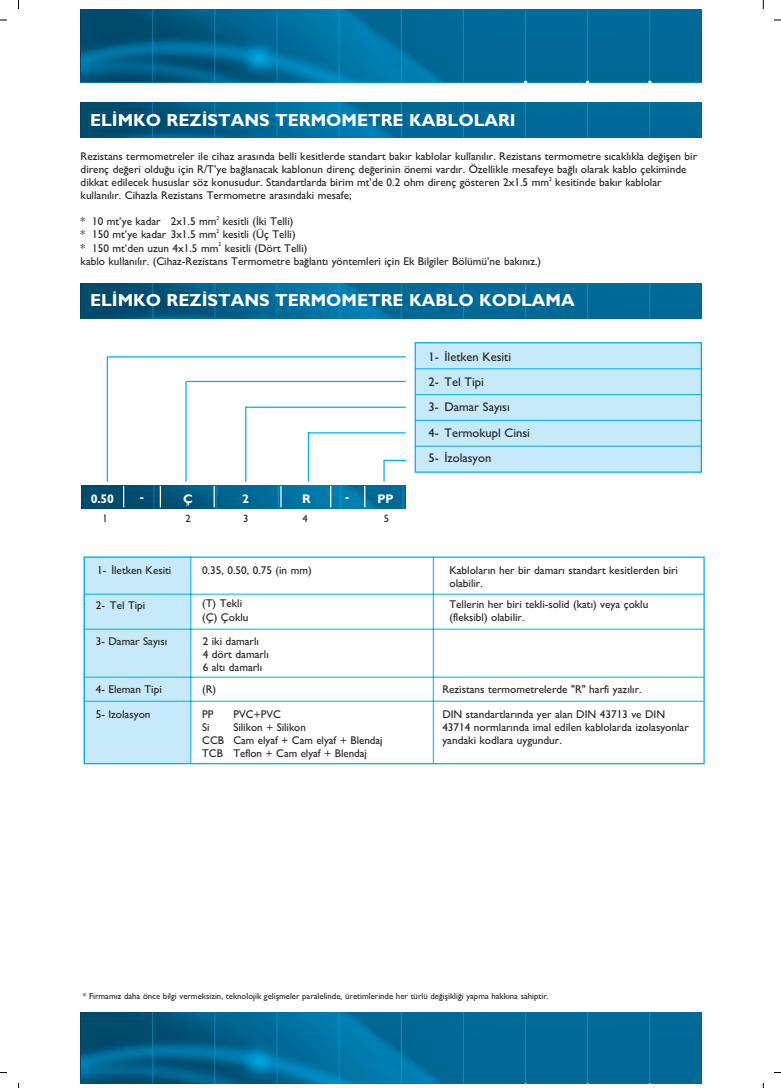
<style>
.page{position:relative;width:781px;height:1088px;background:#fff}
.page>*{position:absolute;margin:0;border:0;box-sizing:border-box;transform-origin:0 0}
.t1{font:17.5px "M Gill Sans Bold Barek";color:#fff}
.t2{font:12.5px/25.1px "M Gill Sans Barek";color:#231f20}
.t3{font:12.5px "M Gill Sans Bold Barek";color:#fff}
.t4{font:11.25px/13.1px "M Gill Sans Barek";color:#231f20}
.t5{font:10.62px "M Gill Sans Barek";color:#231f20}
.t6{font:8.75px "M Gill Sans Barek";color:#231f20}
.t7{font:5.62px "M Gill Sans Barek";color:#231f20}
</style>
<div class="page">
<hr style="left:0;top:20px;width:780px;height:1px;background:#000">
<hr style="left:0;top:1072px;width:780px;height:1px;background:#000">
<hr style="left:18px;top:0;width:1px;height:1088px;background:#000">
<hr style="left:762px;top:0;width:1px;height:1088px;background:#000">
<div style="left:8px;top:9px;width:765px;height:1074px;background:#fff"></div>
<img style="left:81px;top:9px;width:620px;height:73px">
<img style="left:81px;top:1012px;width:620px;height:71px">
<img style="left:81px;top:102px;width:620px;height:36px">
<img style="left:81px;top:283px;width:620px;height:36px">
<svg style="left:106px;top:342px;width:596px;height:140px"></svg>
<img style="left:81px;top:485px;width:324px;height:24px">
<hr style="left:414px;top:368px;width:287px;height:1px;background:#00aeef">
<hr style="left:414px;top:394px;width:287px;height:1px;background:#00aeef">
<hr style="left:414px;top:420px;width:287px;height:1px;background:#00aeef">
<hr style="left:414px;top:446px;width:287px;height:1px;background:#00aeef">
<div style="left:84px;top:556px;width:107px;height:207px;background:#c6eafa"></div>
<div style="left:84px;top:556px;width:620px;height:208px;border:1px solid #00aeef"></div>
<hr style="left:84px;top:594px;width:620px;height:1px;background:#00aeef">
<hr style="left:84px;top:629px;width:620px;height:1px;background:#00aeef">
<hr style="left:84px;top:677px;width:620px;height:1px;background:#00aeef">
<hr style="left:84px;top:701px;width:620px;height:1px;background:#00aeef">
<hr style="left:433px;top:556px;width:1px;height:208px;background:#00aeef">
<hr style="left:190px;top:556px;width:1px;height:208px;background:#00aeef">
<svg style="left:123px;top:486px;width:1px;height:21px"></svg>
<svg style="left:160px;top:486px;width:1px;height:21px"></svg>
<hr style="left:213px;top:486px;width:2px;height:21px;background:#fff">
<svg style="left:280px;top:486px;width:1px;height:21px"></svg>
<svg style="left:330px;top:486px;width:1px;height:21px"></svg>
<svg style="left:364px;top:486px;width:1px;height:21px"></svg>
<h1 class="t1" style="left:90px;top:115px;width:427px">EL‹MKO REZ‹STANS TERMOMETRE KABLOLARI</h1>
<p class="t4" style="left:81px;top:151px;width:617px">Rezistans termometreler ile cihaz aras›nda belli kesitlerde standart bak›r kablolar kullan›l›r. Rezistans termometre s›cakl›kla de¤iflen bir direnç de¤eri oldu¤u için R/T’ye ba¤lanacak kablonun direnç de¤erinin önemi vard›r. Özellikle mesafeye ba¤l› olarak kablo çekiminde dikkat edilecek hususlar söz konusudur. Standartlarda birim mt’de 0.2 ohm direnç gösteren 2x1.5 mm</p>
<p class="t7" style="left:548px;top:177px;width:4px">2</p>
<p class="t4" style="left:555px;top:177px;width:108px">kesitinde bak›r kablolar</p>
<p class="t4" style="left:81px;top:190px;width:272px">kullan›l›r. Cihazla Rezistans Termometre aras›ndaki mesafe;</p>
<p class="t4" style="left:81px;top:216px;width:137px">* 10 mt’ye kadar 2x1.5 mm</p>
<p class="t7" style="left:216px;top:216px;width:4px">2</p>
<p class="t4" style="left:223px;top:216px;width:72px">kesitli (‹ki Telli)</p>
<p class="t4" style="left:81px;top:229px;width:137px">* 150 mt’ye kadar 3x1.5 mm</p>
<p class="t7" style="left:216px;top:229px;width:4px">2</p>
<p class="t4" style="left:223px;top:229px;width:74px">kesitli (Üç Telli)</p>
<p class="t4" style="left:81px;top:242px;width:139px">* 150 mt’den uzun 4x1.5 mm</p>
<p class="t7" style="left:218px;top:243px;width:4px">2</p>
<p class="t4" style="left:81px;top:242px;width:462px;text-indent:144px">kesitli (Dört Telli)<br>kablo kullan›l›r. (Cihaz-Rezistans Termometre ba¤lant› yöntemleri için Ek Bilgiler Bölümü’ne bak›n›z.)</p>
<h1 class="t1" style="left:90px;top:294px;width:486px">EL‹MKO REZ‹STANS TERMOMETRE KABLO KODLAMA</h1>
<p class="t3" style="left:91px;top:494px;width:25px">0.50</p>
<p class="t3" style="left:140px;top:493px;width:6px">-</p>
<p class="t3" style="left:345px;top:493px;width:6px">-</p>
<p class="t3" style="left:183px;top:494px;width:11px">Ç</p>
<p class="t3" style="left:242px;top:494px;width:8px">2</p>
<p class="t3" style="left:302px;top:494px;width:10px">R</p>
<p class="t3" style="left:377px;top:494px;width:18px">PP</p>
<p class="t5" style="left:185px;top:514px;width:7px">2</p>
<p class="t5" style="left:302px;top:514px;width:7px">4</p>
<p class="t5" style="left:383px;top:514px;width:7px">5</p>
<p class="t5" style="left:102px;top:514px;width:7px">1</p>
<p class="t5" style="left:243px;top:514px;width:7px">3</p>
<p class="t2" style="left:428px;top:346px;width:103px">1- ‹letken Kesiti<br>2- Tel Tipi<br>3- Damar Say›s›<br>4- Termokupl Cinsi<br>5- ‹zolasyon</p>
<p class="t4" style="left:97px;top:564px;width:76px">1- ‹letken Kesiti</p>
<p class="t4" style="left:202px;top:564px;width:111px">0.35, 0.50, 0.75 (in mm)</p>
<p class="t4" style="left:449px;top:564px;width:230px">Kablolar›n her bir damar› standart kesitlerden biri olabilir.</p>
<p class="t4" style="left:96px;top:600px;width:51px">2- Tel Tipi</p>
<p class="t4" style="left:202px;top:598px;width:48px">(T) Tekli (Ç) Çoklu</p>
<p class="t4" style="left:449px;top:599px;width:200px">Tellerin her biri tekli-solid (kat›) veya çoklu (fleksibl) olabilir.</p>
<p class="t4" style="left:96px;top:635px;width:73px">3- Damar Say›s›</p>
<p class="t4" style="left:203px;top:635px;width:68px">2 iki damarl›<br>4 dört damarl›<br>6 alt› damarl›</p>
<p class="t4" style="left:96px;top:683px;width:68px">4- Eleman Tipi</p>
<p class="t4" style="left:202px;top:683px;width:16px">(R)</p>
<p class="t4" style="left:442px;top:683px;width:201px">Rezistans termometrelerde "R" harfi yaz›l›r.</p>
<p class="t4" style="left:96px;top:709px;width:56px">5- Izolasyon</p>
<p class="t4" style="left:202px;top:709px;width:13px">PP</p>
<p class="t4" style="left:233px;top:709px;width:49px">PVC+PVC</p>
<p class="t4" style="left:202px;top:722px;width:9px">Si</p>
<p class="t4" style="left:442px;top:709px;width:248px">DIN standartlar›nda yer alan DIN 43713 ve DIN<br>43714 normlar›nda imal edilen kablolarda izolasyonlar yandaki kodlara uygundur.</p>
<p class="t4" style="left:202px;top:722px;width:182px;text-indent:31px">Silikon + Silikon<br>CCB Cam elyaf + Cam elyaf + Blendaj<br>TCB Teflon + Cam elyaf + Blendaj</p>
<p class="t6" style="left:83px;top:992px;width:467px">* Firmam›z daha önce bilgi vermeksizin, teknolojik geliflmeler paralelinde, üretimlerinde her türlü de¤iflikli¤i yapma hakk›na sahiptir.</p>
</div>
